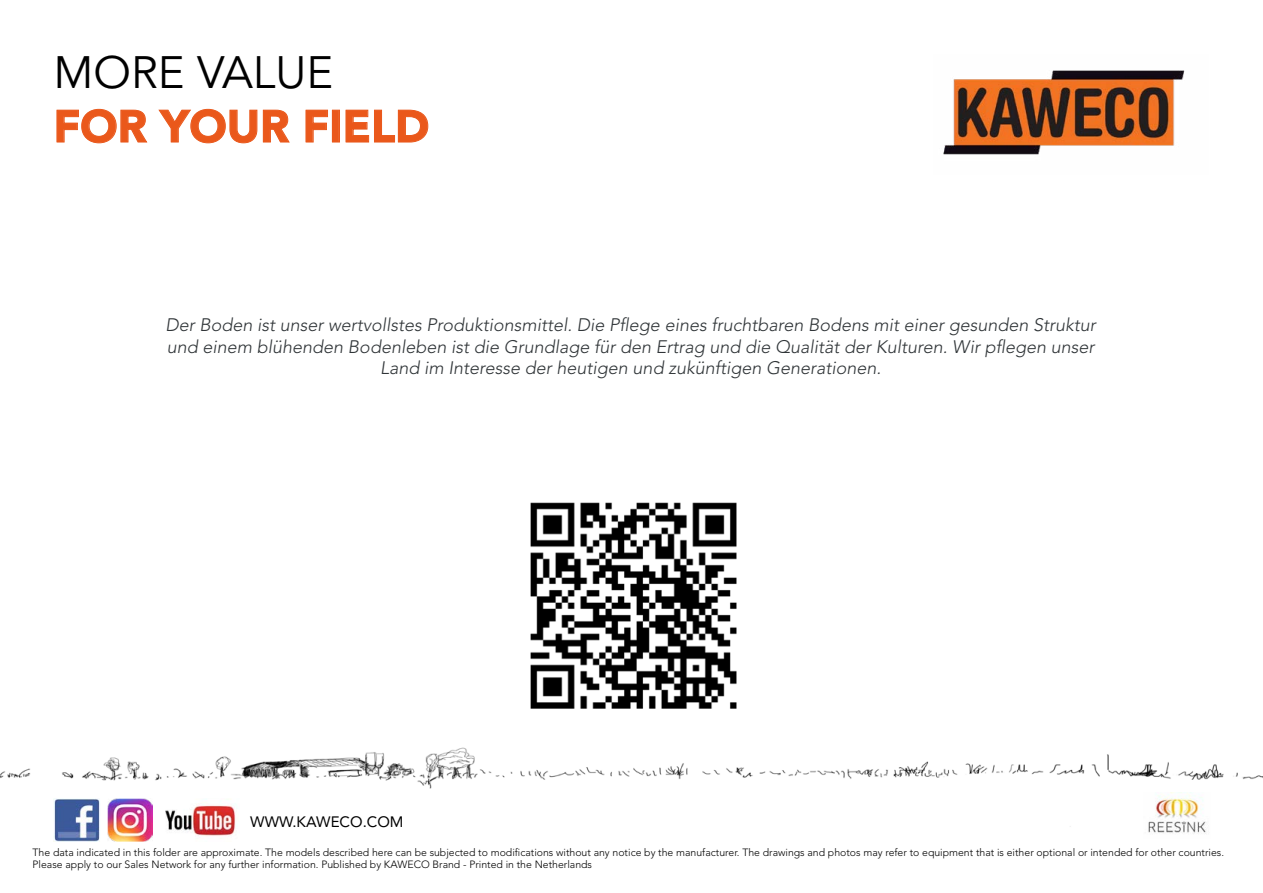
<style>
.page{position:relative;width:1263px;height:893px;background:#fff}
.page>*{position:absolute;margin:0;border:0;box-sizing:border-box;transform-origin:0 0}
.t1{font:900 45px "Avenir LT Std";color:#ea581b}
.t2{font:45px "Avenir LT Std";color:#000}
.t3{font:italic 300 18px/21.6px "Avenir LT Std";color:#303538;text-align:center}
.t4{font:15px "Avenir LT Std";color:#000}
.t5{font:300 10.5px/12.6px "Avenir LT Std";color:#000}
</style>
<div class="page">
<img style="left:0;top:747px;width:1263px;height:95px">
<img style="left:54px;top:799px;width:46px;height:42px">
<img style="left:108px;top:799px;width:44px;height:42px">
<img style="left:160px;top:799px;width:79px;height:42px">
<img style="left:1143px;top:792px;width:68px;height:46px">
<svg style="left:56px;top:109px;width:92px;height:35px"></svg>
<svg style="left:158px;top:109px;width:132px;height:35px"></svg>
<svg style="left:305px;top:109px;width:23px;height:34px"></svg>
<div style="left:332px;top:110px;width:8px;height:32px;border:1px solid #ea581b"></div>
<svg style="left:345px;top:109px;width:83px;height:34px"></svg>
<img style="left:530px;top:502px;width:207px;height:207px">
<img style="left:943px;top:70px;width:242px;height:85px">
<p class="t2" style="left:54px;top:47px;width:281px">MORE VALUE</p>
<p class="t1" style="left:54px;top:99px;width:377px">FOR YOUR FIELD</p>
<p class="t3" style="left:165px;top:314px;width:932px">Der Boden ist unser wertvollstes Produktionsmittel. Die Pflege eines fruchtbaren Bodens mit einer gesunden Struktur und einem blühenden Bodenleben ist die Grundlage für den Ertrag und die Qualität der Kulturen. Wir pflegen unser<br>Land im Interesse der heutigen und zukünftigen Generationen.</p>
<p class="t4" style="left:250px;top:813px;width:155px">WWW.KAWECO.COM</p>
<p class="t5" style="left:33px;top:846px;width:1193px">The data indicated in this folder are approximate. The models described here can be subjected to modifications without any notice by the manufacturer. The drawings and photos may refer to equipment that is either optional or intended for other countries.<br>Please apply to our Sales Network for any further information. Published by KAWECO Brand - Printed in the Netherlands</p>
</div>
